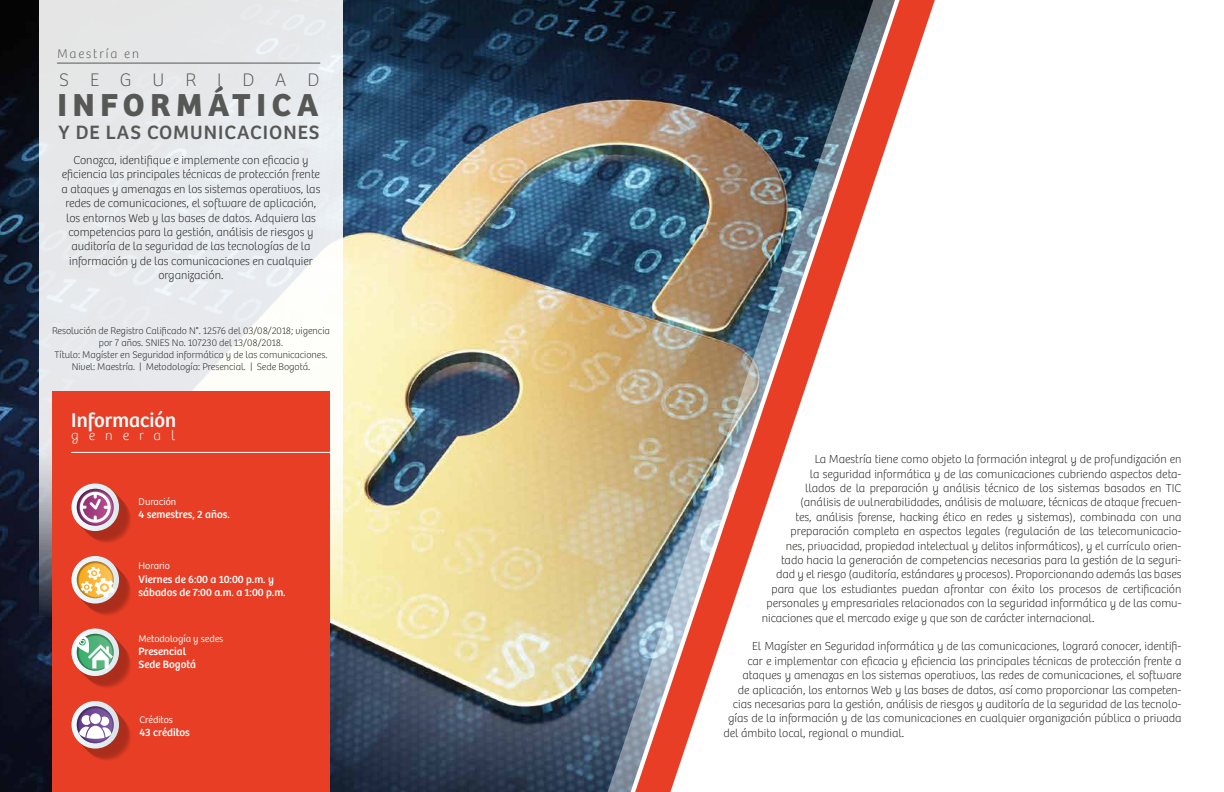
<style>
.page{position:relative;width:1224px;height:792px;background:#fff}
.page>*{position:absolute;margin:0;border:0;box-sizing:border-box;transform-origin:0 0}
.t1{font:700 33px "Bree";letter-spacing:.175em;color:#575756}
.t2{font:20.5px "Bree";color:#fff}
.t3{font:20px "Bree";letter-spacing:.05em;color:#575756}
.t4{font:100 18.9px "Bree";letter-spacing:1.115em;color:#575756}
.t5{font:100 14.2px "Bree";letter-spacing:.7em;color:#fff}
.t6{font:100 13px "Bree";letter-spacing:.15em;color:#575756}
.t7{font:100 12px/14.4px "Bree";color:#1d1d1b;text-align:center}
.t8{font:11px/13.2px "Bree";color:#fff}
.t9{font:100 10px/12px "Bree";color:#1d1d1b;text-align:center}
.t10{font:300 10px "Bree";color:#fff}
</style>
<div class="page">
<img style="left:0;top:0;width:603px;height:792px">
<svg style="left:39px;top:0;width:304px;height:616px;background:#e8e9eb"></svg>
<img style="left:603px;top:0;width:32px;height:792px">
<img style="left:635px;top:0;width:300px;height:792px">
<div style="left:52px;top:392px;width:278px;height:400px;background:#e73e25"></div>
<hr style="left:71px;top:452px;width:259px;height:1px;background:#fff">
<div style="left:84px;top:496px;width:48px;height:48px;background:#e33c24;border-radius:50%"></div>
<div style="left:83px;top:495px;width:48px;height:48px;background:#d73922;border-radius:50%"></div>
<div style="left:82px;top:494px;width:48px;height:48px;background:#c93520;border-radius:50%"></div>
<div style="left:81px;top:493px;width:48px;height:48px;background:#bb321d;border-radius:50%"></div>
<div style="left:80px;top:492px;width:48px;height:48px;background:#b32f1c;border-radius:50%"></div>
<div style="left:79px;top:491px;width:48px;height:48px;background:#ab2d1b;border-radius:50%"></div>
<svg style="left:72px;top:484px;width:48px;height:48px"></svg>
<svg style="left:71px;top:483px;width:48px;height:48px"></svg>
<svg style="left:77px;top:489px;width:37px;height:37px"></svg>
<svg style="left:71px;top:701px;width:48px;height:48px"></svg>
<svg style="left:77px;top:706px;width:37px;height:37px"></svg>
<svg style="left:71px;top:556px;width:48px;height:48px"></svg>
<svg style="left:77px;top:561px;width:38px;height:37px"></svg>
<div style="left:84px;top:641px;width:48px;height:48px;background:#e33c24;border-radius:50%"></div>
<div style="left:83px;top:640px;width:48px;height:48px;background:#d73922;border-radius:50%"></div>
<div style="left:82px;top:639px;width:48px;height:48px;background:#c8351f;border-radius:50%"></div>
<div style="left:81px;top:638px;width:48px;height:48px;background:#bb321d;border-radius:50%"></div>
<div style="left:80px;top:637px;width:48px;height:48px;background:#b32f1c;border-radius:50%"></div>
<div style="left:79px;top:636px;width:48px;height:48px;background:#ab2d1b;border-radius:50%"></div>
<svg style="left:72px;top:629px;width:48px;height:48px"></svg>
<svg style="left:71px;top:628px;width:48px;height:48px"></svg>
<svg style="left:75px;top:634px;width:39px;height:37px"></svg>
<hr style="left:57px;top:63px;width:263px;height:1px;background:#575756">
<p class="t6" style="left:57px;top:46px;width:83px">Maestría en</p>
<h3 class="t4" style="left:59px;top:69px;width:262px">SEGURIDAD</h3>
<h1 class="t1" style="left:57px;top:85px;width:263px">INFORMÁTICA</h1>
<h3 class="t3" style="left:58px;top:120px;width:263px">Y DE LAS COMUNICACIONES</h3>
<p class="t7" style="left:62px;top:153px;width:260px">Conozca, identifique e implemente con eficacia y eficiencia las principales técnicas de protección frente a ataques y amenazas en los sistemas operativos, las redes de comunicaciones, el software de aplicación, los entornos Web y las bases de datos. Adquiera las competencias para la gestión, análisis de riesgos y auditoría de la seguridad de las tecnologías de la información y de las comunicaciones en cualquier organización.</p>
<p class="t9" style="left:52px;top:325px;width:279px">Resolución de Registro Calificado N°. 12576 del 03/08/2018; vigencia por 7 años. SNIES No. 107230 del 13/08/2018.<br>Título: Magíster en Seguridad informática y de las comunicaciones.<br>Nivel: Maestría. | Metodología: Presencial. | Sede Bogotá.</p>
<h2 class="t2" style="left:71px;top:408px;width:106px">Información</h2>
<p class="t5" style="left:71px;top:427px;width:105px">general</p>
<p class="t10" style="left:139px;top:495px;width:39px">Duración</p>
<p class="t8" style="left:139px;top:508px;width:93px">4 semestres, 2 años.</p>
<p class="t10" style="left:139px;top:560px;width:33px">Horario</p>
<p class="t8" style="left:139px;top:572px;width:149px">Viernes de 6:00 a 10:00 p.m. y sábados de 7:00 a.m. a 1:00 p.m.</p>
<p class="t10" style="left:139px;top:633px;width:86px">Metodología y sedes</p>
<p class="t8" style="left:139px;top:645px;width:59px">Presencial<br>Sede Bogotá</p>
<p class="t10" style="left:140px;top:714px;width:35px">Créditos</p>
<p class="t8" style="left:140px;top:726px;width:52px">43 créditos</p>
<p class="t7" style="left:815px;top:452px;width:368px">La Maestría tiene como objeto la formación integral y de profundización en</p>
<p class="t7" style="left:810px;top:467px;width:373px">la seguridad informática y de las comunicaciones cubriendo aspectos deta-</p>
<p class="t7" style="left:805px;top:481px;width:378px">llados de la preparación y análisis técnico de los sistemas basados en TIC</p>
<p class="t7" style="left:800px;top:495px;width:383px">(análisis de vulnerabilidades, análisis de malware, técnicas de ataque frecuen-</p>
<p class="t7" style="left:795px;top:510px;width:388px">tes, análisis forense, hacking ético en redes y sistemas), combinada con una</p>
<p class="t7" style="left:791px;top:524px;width:392px">preparación completa en aspectos legales (regulación de las telecomunicacio-</p>
<p class="t7" style="left:786px;top:539px;width:397px">nes, privacidad, propiedad intelectual y delitos informáticos), y el currículo orien-</p>
<p class="t7" style="left:781px;top:553px;width:402px">tado hacia la generación de competencias necesarias para la gestión de la seguri-</p>
<p class="t7" style="left:776px;top:567px;width:407px">dad y el riesgo (auditoría, estándares y procesos). Proporcionando además las bases</p>
<p class="t7" style="left:771px;top:582px;width:412px">para que los estudiantes puedan afrontar con éxito los procesos de certificación</p>
<p class="t7" style="left:767px;top:596px;width:416px">personales y empresariales relacionados con la seguridad informática y de las comu-</p>
<p class="t7" style="left:762px;top:611px;width:334px">nicaciones que el mercado exige y que son de carácter internacional.</p>
<p class="t7" style="left:752px;top:639px;width:431px">El Magíster en Seguridad informática y de las comunicaciones, logrará conocer, identifi-</p>
<p class="t7" style="left:747px;top:654px;width:436px">car e implementar con eficacia y eficiencia las principales técnicas de protección frente a</p>
<p class="t7" style="left:743px;top:668px;width:440px">ataques y amenazas en los sistemas operativos, las redes de comunicaciones, el software</p>
<p class="t7" style="left:738px;top:683px;width:445px">de aplicación, los entornos Web y las bases de datos, así como proporcionar las competen-</p>
<p class="t7" style="left:733px;top:697px;width:450px">cias necesarias para la gestión, análisis de riesgos y auditoría de la seguridad de las tecnolo-</p>
<p class="t7" style="left:728px;top:711px;width:455px">gías de la información y de las comunicaciones en cualquier organización pública o privada</p>
<p class="t7" style="left:723px;top:726px;width:182px">del ámbito local, regional o mundial.</p>
</div>
